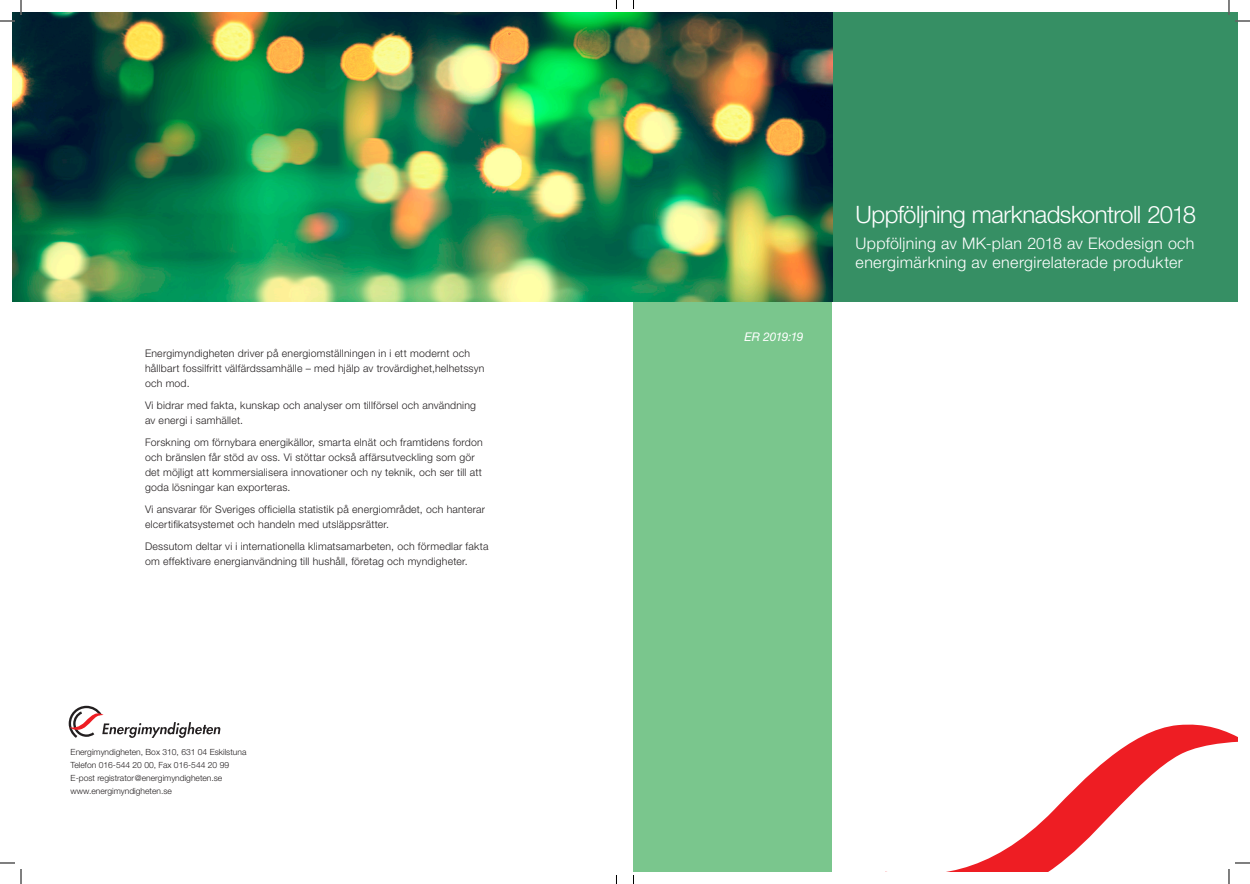
<style>
.page{position:relative;width:1250px;height:884px;background:#fff}
.page>*{position:absolute;margin:0;border:0;box-sizing:border-box;transform-origin:0 0}
.t1{font:300 24px "Helvetica Neue LT Std";letter-spacing:-.02em;color:#fff}
.t2{font:300 16px/19.5px "Helvetica Neue LT Std";letter-spacing:.02em;color:#fff}
.t3{font:italic 12px "Helvetica Neue LT Std";letter-spacing:-.045em;color:#fff}
.t4{font:300 10.5px/15px "Helvetica Neue LT Std";letter-spacing:.02em;color:#231f20}
.t5{font:300 8.5px/13px "Helvetica Neue LT Std";color:#231f20}
</style>
<div class="page">
<div style="left:633px;top:302px;width:199px;height:569px;background:#7ac68d"></div>
<svg style="left:951px;top:725px;width:286px;height:146px"></svg>
<div style="left:832px;top:12px;width:405px;height:290px;background:#368f64"></div>
<img style="left:12px;top:12px;width:820px;height:290px">
<svg style="left:69px;top:706px;width:151px;height:32px"></svg>
<svg style="left:1235px;top:20px;width:15px;height:2px"></svg>
<svg style="left:1235px;top:862px;width:15px;height:2px"></svg>
<svg style="left:0;top:0;width:22px;height:22px"></svg>
<svg style="left:0;top:862px;width:22px;height:22px"></svg>
<svg style="left:1228px;top:0;width:1px;height:15px"></svg>
<svg style="left:1228px;top:869px;width:1px;height:15px"></svg>
<p class="t4" style="left:145px;top:345px;width:341px">Energimyndigheten driver på energiomställningen in i ett modernt och hållbart fossilfritt välfärdssamhälle – med hjälp av trovärdighet,helhetssyn och mod.</p>
<p class="t4" style="left:145px;top:397px;width:332px">Vi bidrar med fakta, kunskap och analyser om tillförsel och användning av energi i samhället.</p>
<p class="t4" style="left:145px;top:434px;width:339px">Forskning om förnybara energikällor, smarta elnät och framtidens fordon och bränslen får stöd av oss. Vi stöttar också affärsutveckling som gör det möjligt att kommersialisera innovationer och ny teknik, och ser till att goda lösningar kan exporteras.</p>
<p class="t4" style="left:145px;top:501px;width:342px">Vi ansvarar för Sveriges officiella statistik på energiområdet, och hanterar elcertifikatsystemet och handeln med utsläppsrätter.</p>
<p class="t4" style="left:145px;top:538px;width:345px">Dessutom deltar vi i internationella klimatsamarbeten, och förmedlar fakta om effektivare energianvändning till hushåll, företag och myndigheter.</p>
<p class="t5" style="left:71px;top:745px;width:177px">Energimyndigheten, Box 310, 631 04 Eskilstuna Telefon 016-544 20 00, Fax 016-544 20 99<br>E-post registrator@energimyndigheten.se www.energimyndigheten.se</p>
<p class="t3" style="left:744px;top:329px;width:61px">ER 2019:19</p>
<h1 class="t1" style="left:855px;top:200px;width:342px">Uppföljning marknadskontroll 2018</h1>
<h2 class="t2" style="left:855px;top:233px;width:340px">Uppföljning av MK-plan 2018 av Ekodesign och energimärkning av energirelaterade produkter</h2>
</div>
